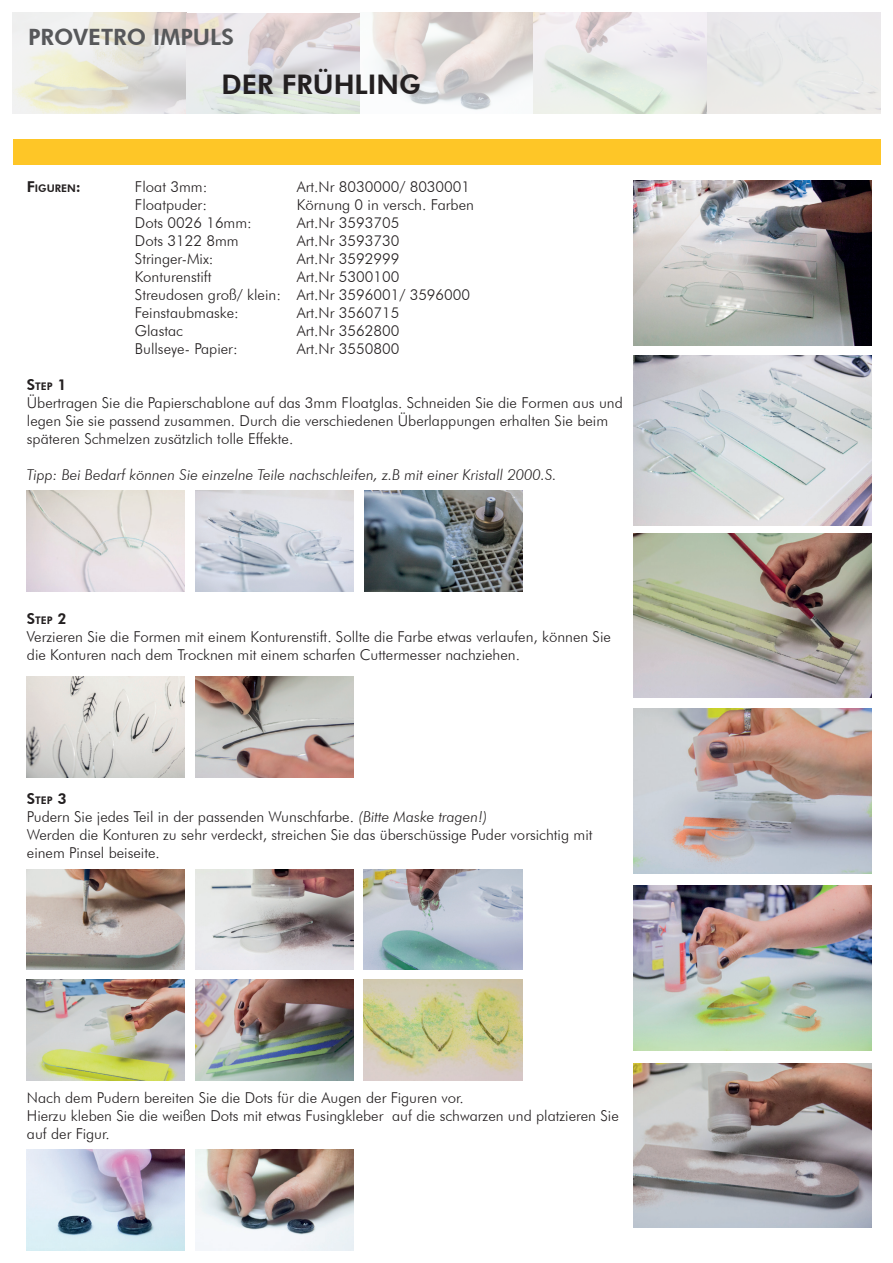
<style>
.page{position:relative;width:893px;height:1263px;background:#fff}
.page>*{position:absolute;margin:0;border:0;box-sizing:border-box;transform-origin:0 0}
.t1{font:800 27px "Futura BT";color:#231f20}
.t2{font:800 22.5px "Futura BT";color:#57585a}
.t3{font:300 15px/18px "Futura BT";color:#231f20}
.t4{font:italic 300 15px "Futura BT";color:#231f20}
.t5{font:800 10.5px "Futura BT";color:#231f20}
.s1{font-size:15px}
.s2{font-style:italic}
</style>
<div class="page">
<div style="left:13px;top:139px;width:867px;height:25px;background:#fec627"></div>
<svg style="left:12px;top:12px;width:869px;height:102px;background:#e6e5e2"></svg>
<img style="left:634px;top:180px;width:238px;height:166px">
<img style="left:634px;top:355px;width:238px;height:170px">
<img style="left:634px;top:886px;width:238px;height:164px">
<img style="left:634px;top:533px;width:238px;height:165px">
<img style="left:634px;top:1063px;width:238px;height:165px">
<img style="left:634px;top:709px;width:238px;height:165px">
<img style="left:27px;top:491px;width:158px;height:100px">
<img style="left:196px;top:491px;width:158px;height:100px">
<img style="left:364px;top:491px;width:158px;height:100px">
<img style="left:27px;top:676px;width:158px;height:101px">
<img style="left:196px;top:676px;width:158px;height:101px">
<img style="left:27px;top:869px;width:158px;height:100px">
<img style="left:196px;top:869px;width:158px;height:100px">
<img style="left:364px;top:869px;width:158px;height:100px">
<img style="left:27px;top:980px;width:158px;height:100px">
<img style="left:196px;top:980px;width:158px;height:100px">
<img style="left:364px;top:980px;width:158px;height:100px">
<img style="left:27px;top:1150px;width:158px;height:100px">
<img style="left:196px;top:1150px;width:158px;height:100px">
<h2 class="t2" style="left:28px;top:23px;width:207px">PROVETRO IMPULS</h2>
<h1 class="t1" style="left:222px;top:68px;width:201px">DER FRÜHLING</h1>
<p class="t5" style="left:27px;top:182px;width:56px"><span class="s1">F</span>IGUREN<span class="s1">:</span></p>
<p class="t3" style="left:135px;top:177px;width:74px">Float 3mm:</p>
<p class="t3" style="left:297px;top:177px;width:175px">Art.Nr 8030000/ 8030001</p>
<p class="t3" style="left:135px;top:195px;width:74px">Floatpuder:</p>
<p class="t3" style="left:297px;top:195px;width:179px">Körnung 0 in versch. Farben</p>
<p class="t3" style="left:135px;top:213px;width:119px">Dots 0026 16mm:</p>
<p class="t3" style="left:297px;top:213px;width:104px">Art.Nr 3593705</p>
<p class="t3" style="left:135px;top:231px;width:105px">Dots 3122 8mm</p>
<p class="t3" style="left:297px;top:231px;width:104px">Art.Nr 3593730</p>
<p class="t3" style="left:135px;top:249px;width:80px">Stringer-Mix:</p>
<p class="t3" style="left:297px;top:249px;width:104px">Art.Nr 3592999</p>
<p class="t3" style="left:135px;top:267px;width:78px">Konturenstift</p>
<p class="t3" style="left:135px;top:267px;width:337px;text-indent:162px">Art.Nr 5300100<br>Streudosen groß/ klein: Art.Nr 3596001/ 3596000<br>Feinstaubmaske:</p>
<p class="t3" style="left:297px;top:303px;width:104px">Art.Nr 3560715</p>
<p class="t3" style="left:135px;top:321px;width:50px">Glastac</p>
<p class="t3" style="left:297px;top:321px;width:104px">Art.Nr 3562800</p>
<p class="t3" style="left:135px;top:339px;width:104px">Bullseye- Papier:</p>
<p class="t3" style="left:297px;top:339px;width:104px">Art.Nr 3550800</p>
<p class="t5" style="left:27px;top:380px;width:41px"><span class="s1">S</span>TEP <span class="s1">1</span></p>
<p class="t3" style="left:27px;top:393px;width:597px">Übertragen Sie die Papierschablone auf das 3mm Floatglas. Schneiden Sie die Formen aus und legen Sie sie passend zusammen. Durch die verschiedenen Überlappungen erhalten Sie beim späteren Schmelzen zusätzlich tolle Effekte.</p>
<p class="t4" style="left:27px;top:465px;width:531px">Tipp: Bei Bedarf können Sie einzelne Teile nachschleifen, z.B mit einer Kristall 2000.S.</p>
<p class="t5" style="left:27px;top:614px;width:41px"><span class="s1">S</span>TEP <span class="s1">2</span></p>
<p class="t3" style="left:27px;top:627px;width:586px">Verzieren Sie die Formen mit einem Konturenstift. Sollte die Farbe etwas verlaufen, können Sie die Konturen nach dem Trocknen mit einem scharfen Cuttermesser nachziehen.</p>
<p class="t5" style="left:27px;top:794px;width:41px"><span class="s1">S</span>TEP <span class="s1">3</span></p>
<p class="t3" style="left:27px;top:807px;width:567px">Pudern Sie jedes Teil in der passenden Wunschfarbe. <span class="s2">(Bitte Maske tragen!)<br></span>Werden die Konturen zu sehr verdeckt, streichen Sie das überschüssige Puder vorsichtig mit einem Pinsel beiseite.</p>
<p class="t3" style="left:27px;top:1088px;width:593px">Nach dem Pudern bereiten Sie die Dots für die Augen der Figuren vor.<br>Hierzu kleben Sie die weißen Dots mit etwas Fusingkleber auf die schwarzen und platzieren Sie auf der Figur.</p>
</div>
